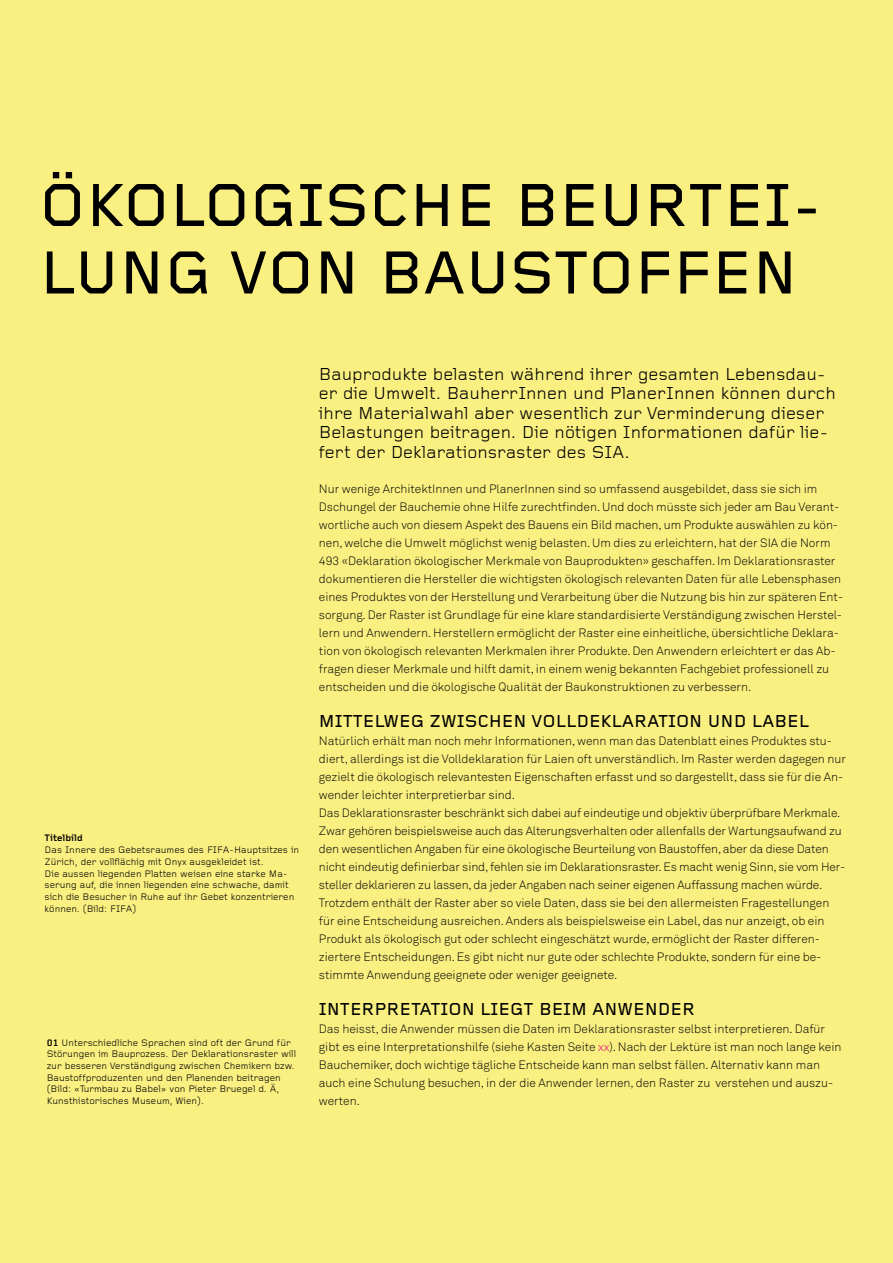
<style>
.page{position:relative;width:893px;height:1263px;background:#faef81}
.page>*{position:absolute;margin:0;border:0;box-sizing:border-box;transform-origin:0 0}
.t1{font:500 63px/67.5px "Foundry Gridnik";color:#000}
.t2{font:18px/19.5px "Foundry Gridnik";color:#000}
.t3{font:500 18px "Foundry Gridnik";color:#000}
.t4{font:300 12px/18px "Akkurat";color:#000}
.t5{font:9.75px/11.7px "Foundry Gridnik";color:#000}
.t6{font:700 9.75px "Foundry Gridnik";color:#000}
.s1{font-weight:700}
.s2{color:#e2007a}
</style>
<div class="page">
<h1 class="t1" style="left:39px;top:175px;width:785px">ÖKOLOGISCHE BEURTEI-<br>LUNG VON BAUSTOFFEN</h1>
<p class="t6" style="left:45px;top:833px;width:40px">Titelbild</p>
<p class="t5" style="left:45px;top:844px;width:256px">Das Innere des Gebetsraumes des FIFA-Hauptsitzes in Zürich, der vollflächig mit Onyx ausgekleidet ist.<br>Die aussen liegenden Platten weisen eine starke Ma&shy;serung auf, die innen liegenden eine schwache, damit sich die Besucher in Ruhe auf ihr Gebet konzentrieren können. (Bild: FIFA)</p>
<p class="t5" style="left:47px;top:1037px;width:251px"><span class="s1">01</span> Unterschiedliche Sprachen sind oft der Grund für Störungen im Bauprozess. Der Deklarationsraster will zur besseren Verständigung zwischen Chemikern bzw.<br>Baustoffproduzenten und den Planenden beitragen (Bild: «Turmbau zu Babel» von Pieter Bruegel d. Ä, Kunsthistorisches Museum, Wien).</p>
<p class="t2" style="left:319px;top:365px;width:518px">Bauprodukte belasten während ihrer gesamten Lebensdau&shy;er die Umwelt. BauherrInnen und PlanerInnen können durch ihre Materialwahl aber wesentlich zur Verminderung dieser Belastungen beitragen. Die nötigen Informationen dafür lie&shy;fert der Deklarationsraster des SIA.</p>
<p class="t4" style="left:319px;top:480px;width:526px">Nur wenige ArchitektInnen und PlanerInnen sind so umfassend ausgebildet, dass sie sich im Dschungel der Bauchemie ohne Hilfe zurechtfinden. Und doch müsste sich jeder am Bau Verant&shy;wortliche auch von diesem Aspekt des Bauens ein Bild machen, um Produkte auswählen zu kön&shy;nen, welche die Umwelt möglichst wenig belasten. Um dies zu erleichtern, hat der SIA die Norm 493 «Deklaration ökologischer Merkmale von Bauprodukten» geschaffen. Im Deklarationsraster dokumentieren die Hersteller die wichtigsten ökologisch relevanten Daten für alle Lebensphasen eines Produktes von der Herstellung und Verarbeitung über die Nutzung bis hin zur späteren Ent&shy;sorgung. Der Raster ist Grundlage für eine klare standardisierte Verständigung zwischen Herstel&shy;lern und Anwendern. Herstellern ermöglicht der Raster eine einheitliche, übersichtliche Deklara&shy;tion von ökologisch relevanten Merkmalen ihrer Produkte. Den Anwendern erleichtert er das Ab&shy;fragen dieser Merkmale und hilft damit, in einem wenig bekannten Fachgebiet professionell zu entscheiden und die ökologische Qualität der Baukonstruktionen zu verbessern.</p>
<h2 class="t3" style="left:319px;top:711px;width:492px">MITTE LWEG ZWISCHE N VOLLDE KLARATION UND LABE L</h2>
<p class="t4" style="left:319px;top:732px;width:529px">Natürlich erhält man noch mehr Informationen, wenn man das Datenblatt eines Produktes stu&shy;diert, allerdings ist die Volldeklaration für Laien oft unverständlich. Im Raster werden dagegen nur gezielt die ökologisch relevantesten Eigenschaften erfasst und so dargestellt, dass sie für die An&shy;wender leichter interpretierbar sind.<br>Das Deklarationsraster beschränkt sich dabei auf eindeutige und objektiv überprüfbare Merkmale.<br>Zwar gehören beispielsweise auch das Alterungsverhalten oder allenfalls der Wartungsaufwand zu den wesentlichen Angaben für eine ökologische Beurteilung von Baustoffen, aber da diese Daten nicht eindeutig definierbar sind, fehlen sie im Deklarationsraster. Es macht wenig Sinn, sie vom Her&shy;steller deklarieren zu lassen, da jeder Angaben nach seiner eigenen Auffassung machen würde.<br>Trotzdem enthält der Raster aber so viele Daten, dass sie bei den allermeisten Fragestellungen für eine Entscheidung ausreichen. Anders als beispielsweise ein Label, das nur anzeigt, ob ein Produkt als ökologisch gut oder schlecht eingeschätzt wurde, ermöglicht der Raster differen&shy;ziertere Entscheidungen. Es gibt nicht nur gute oder schlechte Produkte, sondern für eine be&shy;stimmte Anwendung geeignete oder weniger geeignete.</p>
<h2 class="t3" style="left:319px;top:999px;width:378px">INTE RPRETATION LIEGT BEIM ANWE NDE R</h2>
<p class="t4" style="left:319px;top:1020px;width:524px">Das heisst, die Anwender müssen die Daten im Deklarationsraster selbst interpretieren. Dafür gibt es eine Interpretationshilfe (siehe Kasten Seite <span class="s2">xx</span>). Nach der Lektüre ist man noch lange kein Bauchemiker, doch wichtige tägliche Entscheide kann man selbst fällen. Alternativ kann man auch eine Schulung besuchen, in der die Anwender lernen, den Raster zu verstehen und auszu&shy;werten.</p>
</div>
